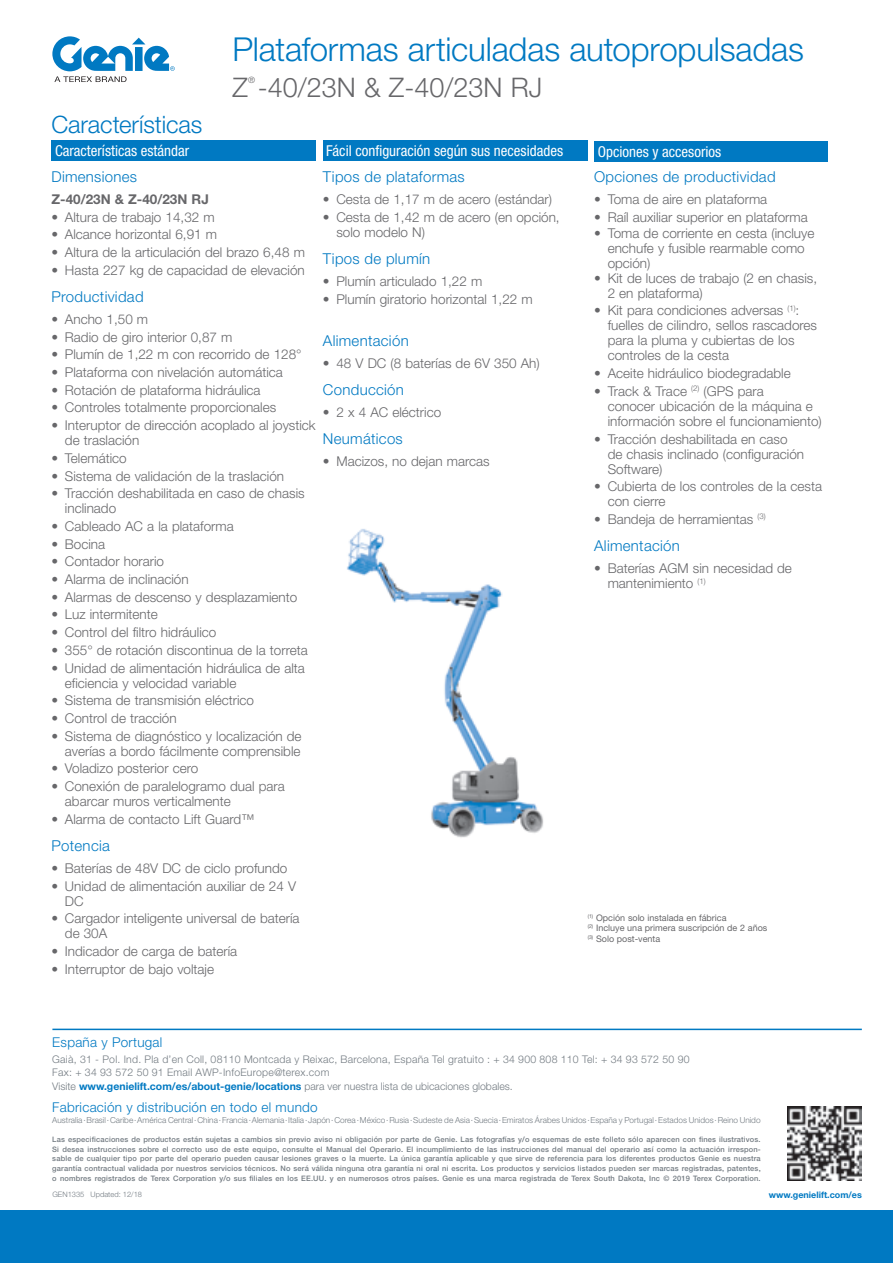
<style>
.page{position:relative;width:893px;height:1263px;background:#fff}
.page>*{position:absolute;margin:0;border:0;box-sizing:border-box;transform-origin:0 0}
.t1{font:300 33px "Helvetica Neue LT Std";letter-spacing:-.005em;color:#0079c2}
.t2{font:300 27px "Helvetica Neue LT Std";color:#67676a}
.t3{font:300 24px "Helvetica Neue LT Std";letter-spacing:-.005em;color:#0079c2}
.t4{font:300 15px "Helvetica Neue LT Std";letter-spacing:.02em;color:#0079c2}
.t5{font:condensed 15px "Helvetica Neue LT Std";color:#fff}
.t6{font:300 13.5px/15px "Helvetica Neue LT Std";color:#67676a}
.t7{font:300 13.5px "Helvetica Neue LT Std";letter-spacing:.02em;color:#0079c2}
.t8{font:700 13.5px "Helvetica Neue LT Std";color:#67676a}
.t9{font:300 10.5px/13.4px "Helvetica Neue LT Std";letter-spacing:.02em;color:#737b82}
.t10{font:9px/10.5px "Helvetica Neue LT Std";color:#67676a}
.t11{font:700 9px "Helvetica Neue LT Std";color:#0079c2}
.t12{font:300 8.7px "Helvetica Neue LT Std";color:#67676a}
.t13{font:300 8.25px "Helvetica Neue LT Std";color:#737b82}
.t14{font:500 7.5px/9.8px "Helvetica Neue LT Std";letter-spacing:.02em;color:#737b82;text-align:justify}
.t15{font:300 7.5px "Helvetica Neue LT Std";color:#737b82}
.s1{font-weight:700;color:#0079c2}
</style>
<div class="page">
<svg style="left:52px;top:36px;width:123px;height:46px"></svg>
<img style="left:347px;top:529px;width:197px;height:309px">
<div style="left:594px;top:141px;width:234px;height:20px;background:#0079c2"></div>
<div style="left:323px;top:140px;width:264px;height:20px;background:#0079c2"></div>
<div style="left:51px;top:140px;width:265px;height:20px;background:#0079c2"></div>
<div style="left:0;top:1210px;width:893px;height:53px;background:#0079c2"></div>
<img style="left:787px;top:1106px;width:75px;height:75px">
<hr style="left:52px;top:1029px;width:810px;height:1px;background:#0079c2">
<h3 class="t3" style="left:51px;top:110px;width:153px">Características</h3>
<h1 class="t1" style="left:233px;top:29px;width:573px">Plataformas articuladas autopropulsadas</h1>
<h2 class="t2" style="left:233px;top:71px;width:311px">Z -40/23N &amp; Z-40/23N RJ</h2>
<p class="t12" style="left:248px;top:74px;width:8px">®</p>
<p class="t5" style="left:55px;top:142px;width:136px">Características estándar</p>
<p class="t5" style="left:326px;top:142px;width:238px">Fácil configuración según sus necesidades</p>
<p class="t4" style="left:51px;top:168px;width:87px">Dimensiones</p>
<p class="t8" style="left:51px;top:191px;width:159px">Z-40/23N &amp; Z-40/23N RJ</p>
<p class="t6" style="left:51px;top:209px;width:165px">• Altura de trabajo 14,32 m</p>
<p class="t6" style="left:51px;top:227px;width:167px">• Alcance horizontal 6,91 m</p>
<p class="t6" style="left:51px;top:244px;width:255px">• Altura de la articulación del brazo 6,48 m</p>
<p class="t6" style="left:51px;top:262px;width:255px">• Hasta 227 kg de capacidad de elevación</p>
<p class="t4" style="left:51px;top:288px;width:94px">Productividad</p>
<p class="t6" style="left:51px;top:311px;width:98px">• Ancho 1,50 m</p>
<p class="t6" style="left:51px;top:329px;width:182px">• Radio de giro interior 0,87 m</p>
<p class="t6" style="left:51px;top:347px;width:252px">• Plumín de 1,22 m con recorrido de 128°</p>
<p class="t6" style="left:51px;top:364px;width:233px">• Plataforma con nivelación automática</p>
<p class="t6" style="left:51px;top:382px;width:211px">• Rotación de plataforma hidráulica</p>
<p class="t6" style="left:51px;top:400px;width:226px">• Controles totalmente proporcionales</p>
<p class="t6" style="left:65px;top:418px;width:252px;text-indent:-14px">• Interuptor de dirección acoplado al joystick de traslación</p>
<p class="t6" style="left:51px;top:450px;width:77px">• Telemático</p>
<p class="t6" style="left:51px;top:468px;width:234px">• Sistema de validación de la traslación</p>
<p class="t6" style="left:65px;top:486px;width:241px;text-indent:-14px">• Tracción deshabilitada en caso de chasis inclinado</p>
<p class="t6" style="left:51px;top:518px;width:184px">• Cableado AC a la plataforma</p>
<p class="t6" style="left:51px;top:536px;width:55px">• Bocina</p>
<p class="t6" style="left:51px;top:554px;width:114px">• Contador horario</p>
<p class="t6" style="left:51px;top:571px;width:139px">• Alarma de inclinación</p>
<p class="t6" style="left:51px;top:589px;width:247px">• Alarmas de descenso y desplazamiento</p>
<p class="t6" style="left:51px;top:607px;width:108px">• Luz intermitente</p>
<p class="t6" style="left:51px;top:625px;width:166px">• Control del filtro hidráulico</p>
<p class="t6" style="left:51px;top:642px;width:258px">• 355° de rotación discontinua de la torreta</p>
<p class="t6" style="left:65px;top:660px;width:241px;text-indent:-14px">• Unidad de alimentación hidráulica de alta eficiencia y velocidad variable</p>
<p class="t6" style="left:51px;top:693px;width:204px">• Sistema de transmisión eléctrico</p>
<p class="t6" style="left:51px;top:710px;width:127px">• Control de tracción</p>
<p class="t6" style="left:51px;top:728px;width:252px;text-align:right">• Sistema de diagnóstico y localización de averías a bordo fácilmente comprensible</p>
<p class="t6" style="left:51px;top:761px;width:148px">• Voladizo posterior cero</p>
<p class="t6" style="left:65px;top:778px;width:221px;text-indent:-14px">• Conexión de paralelogramo dual para abarcar muros verticalmente</p>
<p class="t6" style="left:51px;top:811px;width:205px">• Alarma de contacto Lift Guard™</p>
<p class="t4" style="left:51px;top:837px;width:60px">Potencia</p>
<p class="t6" style="left:51px;top:860px;width:237px">• Baterías de 48V DC de ciclo profundo</p>
<p class="t6" style="left:65px;top:878px;width:233px;text-indent:-14px">• Unidad de alimentación auxiliar de 24 V<br>DC</p>
<p class="t6" style="left:65px;top:911px;width:236px;text-indent:-14px">• Cargador inteligente universal de batería de 30A</p>
<p class="t6" style="left:51px;top:943px;width:187px">• Indicador de carga de batería</p>
<p class="t6" style="left:51px;top:961px;width:164px">• Interruptor de bajo voltaje</p>
<p class="t4" style="left:323px;top:168px;width:143px">Tipos de plataformas</p>
<p class="t6" style="left:323px;top:191px;width:231px">• Cesta de 1,17 m de acero (estándar)</p>
<p class="t6" style="left:336px;top:209px;width:225px;text-indent:-14px">• Cesta de 1,42 m de acero (en opción, solo modelo N)</p>
<p class="t4" style="left:323px;top:250px;width:109px">Tipos de plumín</p>
<p class="t6" style="left:323px;top:273px;width:161px">• Plumín articulado 1,22 m</p>
<p class="t6" style="left:323px;top:291px;width:211px">• Plumín giratorio horizontal 1,22 m</p>
<p class="t4" style="left:323px;top:331px;width:87px">Alimentación</p>
<p class="t6" style="left:323px;top:355px;width:218px">• 48 V DC (8 baterías de 6V 350 Ah)</p>
<p class="t4" style="left:323px;top:381px;width:83px">Conducción</p>
<p class="t6" style="left:323px;top:404px;width:120px">• 2 x 4 AC eléctrico</p>
<p class="t4" style="left:323px;top:430px;width:81px">Neumáticos</p>
<p class="t6" style="left:323px;top:454px;width:168px">• Macizos, no dejan marcas</p>
<p class="t5" style="left:598px;top:143px;width:125px">Opciones y accesorios</p>
<p class="t4" style="left:594px;top:168px;width:183px">Opciones de productividad</p>
<p class="t6" style="left:594px;top:191px;width:175px">• Toma de aire en plataforma</p>
<p class="t6" style="left:594px;top:209px;width:215px">• Raíl auxiliar superior en plataforma</p>
<p class="t6" style="left:608px;top:225px;width:208px;text-indent:-14px">• Toma de corriente en cesta (incluye enchufe y fusible rearmable como opción)</p>
<p class="t6" style="left:608px;top:270px;width:211px;text-indent:-14px">• Kit de luces de trabajo (2 en chasis,<br>2 en plataforma)</p>
<p class="t6" style="left:608px;top:303px;width:211px;text-indent:-14px">• Kit para condiciones adversas <sup>(1)</sup>: fuelles de cilindro, sellos rascadores para la pluma y cubiertas de los controles de la cesta</p>
<p class="t6" style="left:594px;top:366px;width:198px">• Aceite hidráulico biodegradable</p>
<p class="t6" style="left:608px;top:383px;width:216px;text-indent:-13px">• Track &amp; Trace <sup>(2)</sup> (GPS para<br>conocer ubicación de la máquina e información sobre el funcionamiento)</p>
<p class="t6" style="left:608px;top:431px;width:198px;text-indent:-14px">• Tracción deshabilitada en caso de chasis inclinado (configuración<br>Software)</p>
<p class="t6" style="left:608px;top:479px;width:216px;text-indent:-14px">• Cubierta de los controles de la cesta con cierre</p>
<p class="t6" style="left:594px;top:511px;width:173px">• Bandeja de herramientas <sup>(3)</sup></p>
<p class="t4" style="left:594px;top:537px;width:87px">Alimentación</p>
<p class="t6" style="left:608px;top:561px;width:186px;text-indent:-14px">• Baterías AGM sin necesidad de mantenimiento <sup>(1)</sup></p>
<p class="t10" style="left:588px;top:912px;width:181px"><sup>(1)</sup> Opción solo instalada en fábrica<br><sup>(2)</sup> Incluye una primera suscripción de 2 años <sup>(3)</sup> Solo post-venta</p>
<p class="t7" style="left:52px;top:1034px;width:112px">España y Portugal</p>
<p class="t9" style="left:52px;top:1052px;width:639px">Gaià, 31 - Pol. Ind. Pla d’en Coll, 08110 Montcada y Reixac, Barcelona, España Tel gratuito : + 34 900 808 110 Tel: + 34 93 572 50 90<br>Fax: + 34 93 572 50 91 Email AWP-InfoEurope@terex.com<br>Visite <span class="s1">www.genielift.com/es/about-genie/locations</span> para ver nuestra lista de ubicaciones globales.</p>
<p class="t7" style="left:52px;top:1099px;width:267px">Fabricación y distribución en todo el mundo</p>
<p class="t13" style="left:52px;top:1115px;width:710px">Australia · Brasil · Caribe · América Central · China · Francia · Alemania · Italia · Japón · Corea · México · Rusia · Sudeste de Asia · Suecia · Emiratos Árabes Unidos · España y Portugal · Estados Unidos · Reino Unido</p>
<p class="t14" style="left:52px;top:1134px;width:710px">Las especificaciones de productos están sujetas a cambios sin previo aviso ni obligación por parte de Genie. Las fotografías y/o esquemas de este folleto sólo aparecen con fines ilustrativos.<br>Si desea instrucciones sobre el correcto uso de este equipo, consulte el Manual del Operario. El incumplimiento de las instrucciones del manual del operario así como la actuación irrespon&shy;sable de cualquier tipo por parte del operario pueden causar lesiones graves o la muerte. La única garantía aplicable y que sirve de referencia para los diferentes productos Genie es nuestra garantía contractual validada por nuestros servicios técnicos. No será válida ninguna otra garantía ni oral ni escrita. Los productos y servicios listados pueden ser marcas registradas, patentes, o nombres registrados de Terex Corporation y/o sus filiales en los EE.UU. y en numerosos otros países. Genie es una marca registrada de Terex South Dakota, Inc © 2019 Terex Corporation.</p>
<p class="t15" style="left:52px;top:1190px;width:91px">GEN1335 Updated: 12/18</p>
<p class="t11" style="left:769px;top:1190px;width:94px">www.genielift.com/es</p>
</div>
